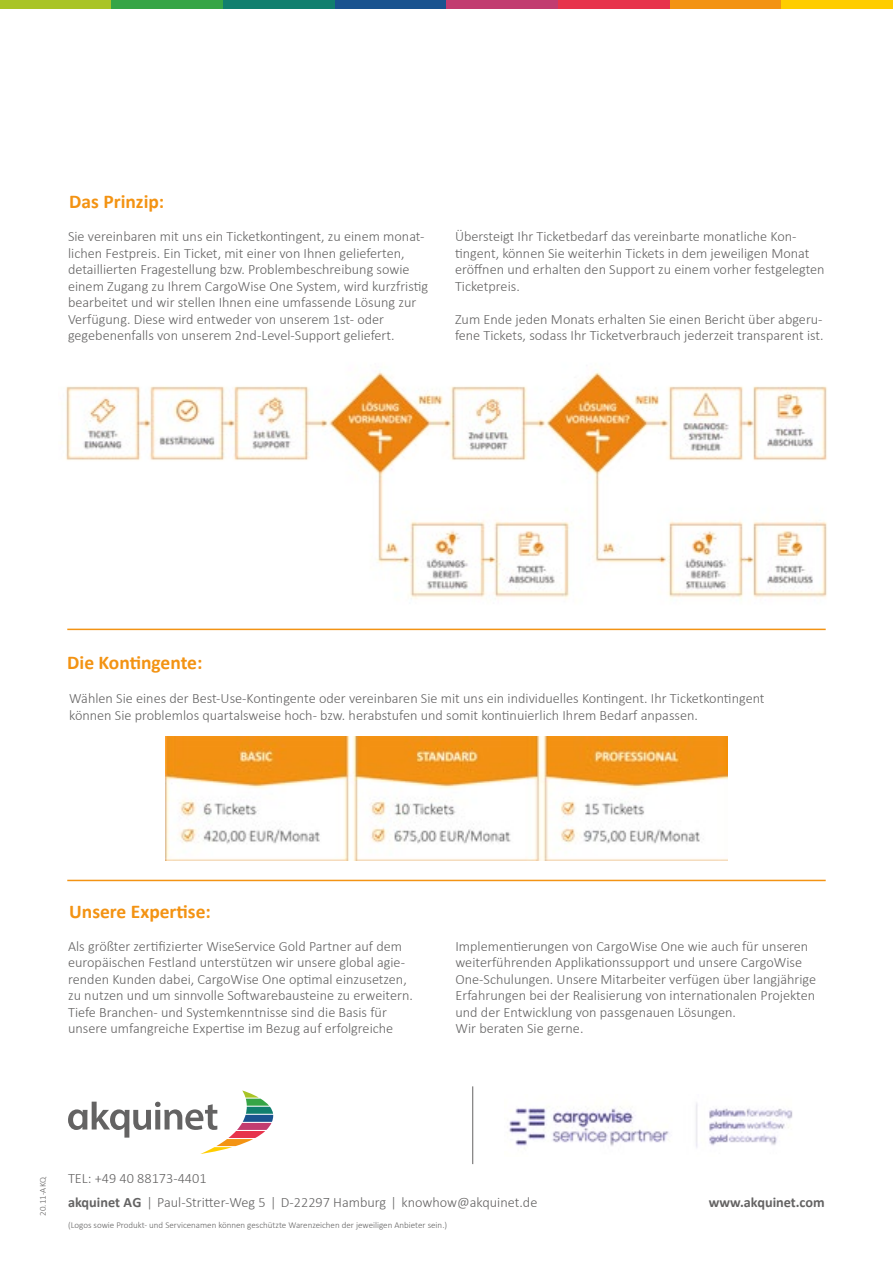
<style>
.page{position:relative;width:893px;height:1263px;background:#fff}
.page>*{position:absolute;margin:0;border:0;box-sizing:border-box;transform-origin:0 0}
.t1{font:700 19.5px "Calibri";color:#f39313}
.t2{font:300 14.25px/16.5px "Calibri";color:#646363}
.t3{font:700 14.25px "Calibri";color:#646363}
.t4{font:300 9px "Calibri";color:#646363}
.s1{font-weight:700}
</style>
<div class="page">
<div style="left:0;top:0;width:112px;height:9px;background:#a9c426"></div>
<div style="left:112px;top:0;width:111px;height:9px;background:#36a546"></div>
<div style="left:223px;top:0;width:112px;height:9px;background:#117f6e"></div>
<div style="left:335px;top:0;width:111px;height:9px;background:#1a538f"></div>
<div style="left:446px;top:0;width:112px;height:9px;background:#c23c70"></div>
<div style="left:558px;top:0;width:112px;height:9px;background:#e7344c"></div>
<div style="left:670px;top:0;width:111px;height:9px;background:#f39313"></div>
<div style="left:781px;top:0;width:112px;height:9px;background:#ffcd00"></div>
<img style="left:66px;top:371px;width:761px;height:258px">
<hr style="left:67px;top:629px;width:759px;height:1px;background:#f39313">
<img style="left:166px;top:736px;width:561px;height:124px">
<hr style="left:67px;top:880px;width:759px;height:1px;background:#f39313">
<svg style="left:68px;top:1090px;width:205px;height:64px"></svg>
<hr style="left:472px;top:1086px;width:1px;height:78px;background:#646363">
<img style="left:509px;top:1103px;width:284px;height:46px">
<h1 class="t1" style="left:69px;top:188px;width:97px">Das Prinzip:</h1>
<p class="t2" style="left:68px;top:228px;width:362px">Sie vereinbaren mit uns ein Ticketkontingent, zu einem monat&shy;lichen Festpreis. Ein Ticket, mit einer von Ihnen gelieferten, detaillierten Fragestellung bzw. Problembeschreibung sowie einem Zugang zu Ihrem CargoWise One System, wird kurzfristig bearbeitet und wir stellen Ihnen eine umfassende Lösung zur Verfügung. Diese wird entweder von unserem 1st- oder gegebenenfalls von unserem 2nd-Level-Support geliefert.</p>
<p class="t2" style="left:455px;top:228px;width:371px">Übersteigt Ihr Ticketbedarf das vereinbarte monatliche Kon&shy;tingent, können Sie weiterhin Tickets in dem jeweiligen Monat eröffnen und erhalten den Support zu einem vorher festgelegten Ticketpreis.</p>
<p class="t2" style="left:455px;top:310px;width:370px">Zum Ende jeden Monats erhalten Sie einen Bericht über abgeru&shy;fene Tickets, sodass Ihr Ticketverbrauch jederzeit transparent ist.</p>
<h1 class="t1" style="left:67px;top:649px;width:137px">Die Kontingente:</h1>
<p class="t2" style="left:69px;top:690px;width:697px">Wählen Sie eines der Best-Use-Kontingente oder vereinbaren Sie mit uns ein individuelles Kontingent. Ihr Ticketkontingent können Sie problemlos quartalsweise hoch- bzw. herabstufen und somit kontinuierlich Ihrem Bedarf anpassen.</p>
<h1 class="t1" style="left:69px;top:897px;width:143px">Unsere Expertise:</h1>
<p class="t2" style="left:68px;top:937px;width:346px">Als größter zertifizierter WiseService Gold Partner auf dem europäischen Festland unterstützen wir unsere global agie&shy;renden Kunden dabei, CargoWise One optimal einzusetzen, zu nutzen und um sinnvolle Softwarebausteine zu erweitern.<br>Tiefe Branchen- und Systemkenntnisse sind die Basis für unsere umfangreiche Expertise im Bezug auf erfolgreiche</p>
<p class="t2" style="left:455px;top:937px;width:362px">Implementierungen von CargoWise One wie auch für unseren weiterführenden Applikationssupport und unsere CargoWise One-Schulungen. Unsere Mitarbeiter verfügen über langjährige Erfahrungen bei der Realisierung von internationalen Projekten und der Entwicklung von passgenauen Lösungen.<br>Wir beraten Sie gerne.</p>
<p class="t4" style="left:37px;top:1216px;width:40px;rotate:-90deg">20.11-AKQ</p>
<p class="t2" style="left:68px;top:1170px;width:140px">TEL: +49 40 88173-4401</p>
<p class="t2" style="left:68px;top:1194px;width:471px"><span class="s1">akquinet AG</span> | Paul-Stritter-Weg 5 | D-22297 Hamburg | knowhow@akquinet.de</p>
<p class="t3" style="left:709px;top:1192px;width:117px">www.akquinet.com</p>
<p class="t4" style="left:68px;top:1219px;width:381px">(Logos sowie Produkt- und Servicenamen können geschützte Warenzeichen der jeweiligen Anbieter sein.)</p>
</div>
